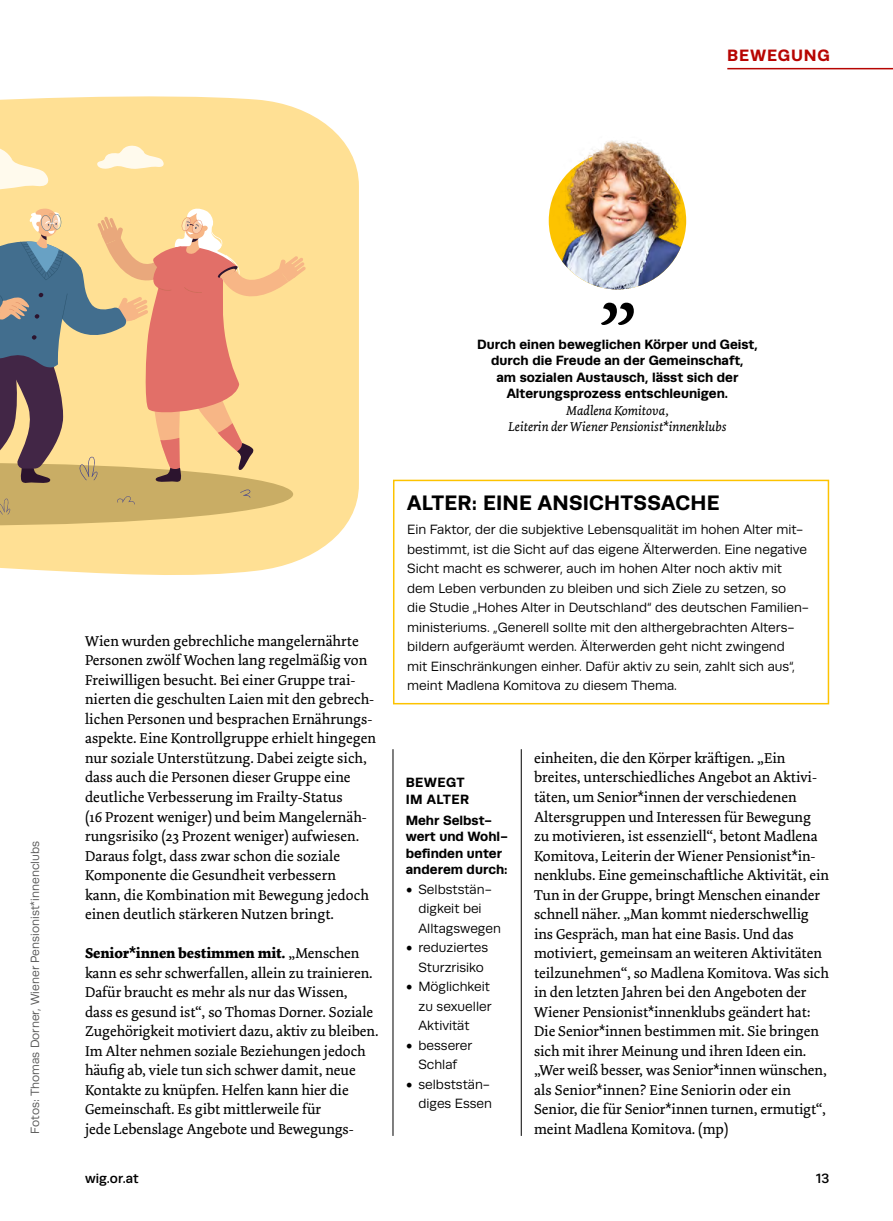
<style>
.page{position:relative;width:893px;height:1221px;background:#fff}
.page>*{position:absolute;margin:0;border:0;box-sizing:border-box;transform-origin:0 0}
.t1{font:700 21px "Runda";letter-spacing:.01em;color:#000}
.t2{font:700 16.5px "Runda";letter-spacing:.05em;color:#b70502}
.t3{font:15px/19.5px "Dolly Pro";letter-spacing:-.005em;color:#000}
.t4{font:13.5px/19.5px "Runda";color:#000}
.t5{font:700 13.5px/16.5px "Runda";color:#000}
.t6{font:italic 13.5px/16.5px "Dolly Pro";color:#000;text-align:center}
.t7{font:700 13.5px/16.5px "Runda";letter-spacing:.025em;color:#000}
.t8{font:500 13.5px "Runda";color:#000}
.t9{font:12px "Runda";color:#565655}
.s1{font-weight:700}
.s2{font-family:"Minion Pro";font-size:18px}
</style>
<div class="page">
<hr style="left:727px;top:68px;width:166px;height:1px;background:#b70502">
<svg style="left:0;top:96px;width:359px;height:479px;background:#fee29d"></svg>
<svg style="left:0;top:205px;width:306px;height:320px;background:#d4b182"></svg>
<svg style="left:97px;top:146px;width:67px;height:23px;background:#ffefca"></svg>
<svg style="left:0;top:147px;width:48px;height:43px;background:#ffedc3"></svg>
<svg style="left:393px;top:479px;width:437px;height:226px"></svg>
<hr style="left:393px;top:749px;width:1px;height:386px;background:#000">
<hr style="left:521px;top:749px;width:1px;height:386px;background:#000">
<svg style="left:601px;top:302px;width:33px;height:23px"></svg>
<img style="left:549px;top:140px;width:137px;height:149px">
<p class="t2" style="left:727px;top:46px;width:104px">BEWEGUNG</p>
<p class="t9" style="left:28px;top:1133px;width:294px;rotate:-90deg">Fotos: Thomas Dorner, Wiener Pensionist*innenclubs</p>
<p class="t3" style="left:85px;top:631px;width:292px">Wien wurden gebrechliche mangelernährte Personen zwölf Wochen lang regelmäßig von Freiwilligen besucht. Bei einer Gruppe trai&shy;nierten die geschulten Laien mit den gebrech&shy;lichen Personen und besprachen Ernährungs&shy;aspekte. Eine Kontrollgruppe erhielt hingegen nur soziale Unterstützung. Dabei zeigte sich, dass auch die Personen dieser Gruppe eine deutliche Verbesserung im Frailty-Status<br>(16 Prozent weniger) und beim Mangelernäh&shy;rungsrisiko (23 Prozent weniger) aufwiesen.<br>Daraus folgt, dass zwar schon die soziale Komponente die Gesundheit verbessern<br>kann, die Kombination mit Bewegung jedoch einen deutlich stärkeren Nutzen bringt.</p>
<p class="t3" style="left:85px;top:943px;width:295px"><span class="s1">Senior*innen bestimmen mit.</span> „Menschen kann es sehr schwerfallen, allein zu trainieren.<br>Dafür braucht es mehr als nur das Wissen, dass es gesund ist“, so Thomas Dorner. Soziale Zugehörigkeit motiviert dazu, aktiv zu bleiben.<br>Im Alter nehmen soziale Beziehungen jedoch häufig ab, viele tun sich schwer damit, neue Kontakte zu knüpfen. Helfen kann hier die Gemeinschaft. Es gibt mittlerweile für<br>jede Lebenslage Angebote und Bewegungs-</p>
<p class="t5" style="left:477px;top:335px;width:282px;text-align:center">Durch einen beweglichen Körper und Geist, durch die Freude an der Gemeinschaft,<br>am sozialen Austausch, lässt sich der Alterungsprozess entschleunigen.</p>
<p class="t6" style="left:508px;top:402px;width:220px">Madlena Komitova,<br>Leiterin der Wiener Pensionist*innenklubs</p>
<h1 class="t1" style="left:407px;top:490px;width:314px">ALTER: EINE ANSICHTSSACHE</h1>
<p class="t4" style="left:407px;top:520px;width:402px">Ein Faktor, der die subjektive Lebensqualität im hohen Alter mit&shy;bestimmt, ist die Sicht auf das eigene Älterwerden. Eine negative Sicht macht es schwerer, auch im hohen Alter noch aktiv mit dem Leben verbunden zu bleiben und sich Ziele zu setzen, so die Studie „Hohes Alter in Deutschland“ des deutschen Familien&shy;ministeriums. „Generell sollte mit den althergebrachten Alters&shy;bildern aufgeräumt werden. Älterwerden geht nicht zwingend mit Einschränkungen einher. Dafür aktiv zu sein, zahlt sich aus“, meint Madlena Komitova zu diesem Thema.</p>
<p class="t7" style="left:406px;top:774px;width:65px">BEWEGT<br>IM ALTER</p>
<p class="t5" style="left:406px;top:811px;width:104px">Mehr Selbst&shy;wert und Wohl&shy;befinden unter anderem durch:</p>
<p class="t4" style="left:418px;top:879px;width:84px;text-indent:-13px"><span class="s2">•</span> Selbststän&shy;digkeit bei<br>Alltagswegen</p>
<p class="t4" style="left:418px;top:937px;width:71px;text-indent:-13px"><span class="s2">•</span> reduziertes<br>Sturzrisiko</p>
<p class="t4" style="left:418px;top:976px;width:75px;text-align:justify;text-indent:-13px"><span class="s2">•</span> Möglichkeit zu sexueller Aktivität</p>
<p class="t4" style="left:406px;top:1035px;width:68px;text-align:center"><span class="s2">•</span> besserer<br>Schlaf</p>
<p class="t4" style="left:406px;top:1074px;width:88px;text-align:right"><span class="s2">•</span> selbststän&shy;diges Essen</p>
<p class="t3" style="left:534px;top:748px;width:297px">einheiten, die den Körper kräftigen. „Ein breites, unterschiedliches Angebot an Aktivi&shy;täten, um Senior*innen der verschiedenen Altersgruppen und Interessen für Bewegung zu motivieren, ist essenziell“, betont Madlena Komitova, Leiterin der Wiener Pensionist*in&shy;nenklubs. Eine gemeinschaftliche Aktivität, ein Tun in der Gruppe, bringt Menschen einander schnell näher. „Man kommt niederschwellig ins Gespräch, man hat eine Basis. Und das motiviert, gemeinsam an weiteren Aktivitäten teilzunehmen“, so Madlena Komitova. Was sich in den letzten Jahren bei den Angeboten der Wiener Pensionist*innenklubs geändert hat:<br>Die Senior*innen bestimmen mit. Sie bringen sich mit ihrer Meinung und ihren Ideen ein. „Wer weiß besser, was Senior*innen wünschen, als Senior*innen? Eine Seniorin oder ein Senior, die für Senior*innen turnen, ermutigt“, meint Madlena Komitova. (mp)</p>
<p class="t8" style="left:85px;top:1170px;width:55px">wig.or.at</p>
<p class="t8" style="left:816px;top:1170px;width:14px">13</p>
</div>
